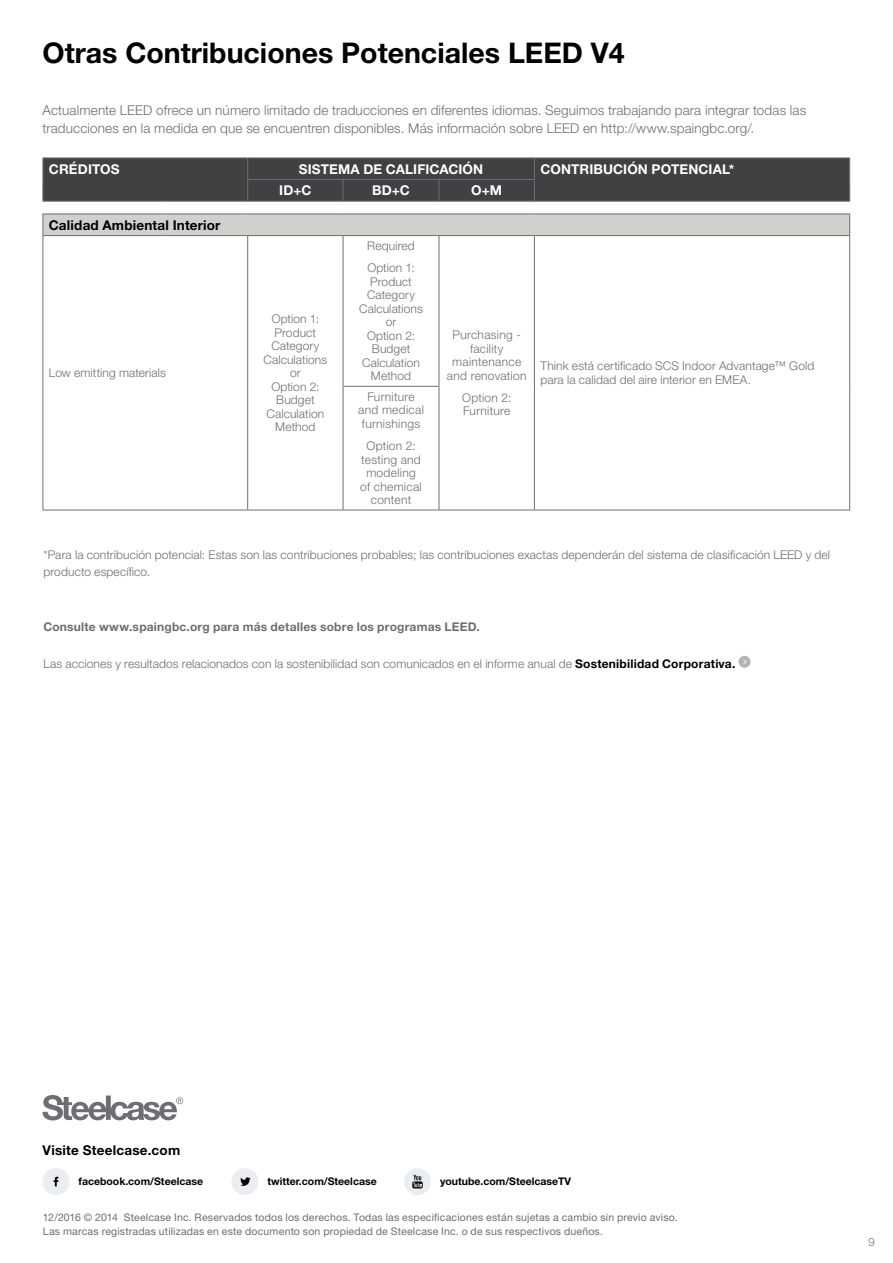
<style>
.page{position:relative;width:893px;height:1263px;background:#fff}
.page>*{position:absolute;margin:0;border:0;box-sizing:border-box;transform-origin:0 0}
.t1{font:700 28.5px "Helvetica Neue LT Pro";color:#000}
.t2{font:300 13.5px/18px "Helvetica Neue LT Pro";letter-spacing:.01em;color:#6d6e71}
.t3{font:700 13.5px "Helvetica Neue LT Pro";letter-spacing:.01em;color:#fff}
.t4{font:700 13.5px "Helvetica Neue LT Pro";letter-spacing:.015em;color:#000}
.t5{font:300 12px/13.5px "Helvetica Neue LT Pro";letter-spacing:.01em;color:#6d6e71;text-align:center}
.t6{font:700 12px "Helvetica Neue LT Pro";letter-spacing:.015em;color:#6d6e71}
.t7{font:300 11.25px "Helvetica Neue LT Pro";color:#717271}
.t8{font:10.5px/13.5px "Helvetica Neue LT Pro";letter-spacing:.02em;color:#6d6e71}
.t9{font:700 10.5px "Helvetica Neue LT Pro";color:#000}
.s1{font-weight:700;color:#000}
</style>
<div class="page">
<div style="left:43px;top:1168px;width:27px;height:27px;background:#eaeef0;border-radius:50%"></div>
<svg style="left:54px;top:1177px;width:4px;height:9px"></svg>
<div style="left:231px;top:1168px;width:27px;height:27px;background:#eaeef0;border-radius:50%"></div>
<svg style="left:240px;top:1177px;width:11px;height:9px"></svg>
<div style="left:404px;top:1168px;width:27px;height:27px;background:#eaeef0;border-radius:50%"></div>
<svg style="left:412px;top:1175px;width:11px;height:13px"></svg>
<div style="left:739px;top:656px;width:11px;height:12px;background:#b5b3b3;border-radius:50%"></div>
<hr style="left:43px;top:236px;width:1px;height:150px;background:#6d6e71">
<hr style="left:43px;top:386px;width:1px;height:124px;background:#6d6e71">
<hr style="left:43px;top:510px;width:118px;height:1px;background:#6d6e71">
<hr style="left:161px;top:510px;width:87px;height:1px;background:#6d6e71">
<hr style="left:248px;top:510px;width:95px;height:1px;background:#6d6e71">
<hr style="left:343px;top:510px;width:96px;height:1px;background:#6d6e71">
<hr style="left:439px;top:510px;width:95px;height:1px;background:#6d6e71">
<hr style="left:534px;top:510px;width:316px;height:1px;background:#6d6e71">
<div style="left:43px;top:214px;width:807px;height:22px;background:#d2d0cd"></div>
<hr style="left:248px;top:235px;width:95px;height:1px;background:#6d6e71">
<hr style="left:247px;top:236px;width:1px;height:150px;background:#6d6e71">
<hr style="left:343px;top:235px;width:96px;height:1px;background:#6d6e71">
<hr style="left:343px;top:236px;width:1px;height:150px;background:#6d6e71">
<hr style="left:439px;top:235px;width:95px;height:1px;background:#6d6e71">
<hr style="left:439px;top:236px;width:1px;height:150px;background:#6d6e71">
<hr style="left:534px;top:235px;width:316px;height:1px;background:#6d6e71">
<hr style="left:534px;top:236px;width:1px;height:150px;background:#6d6e71">
<hr style="left:849px;top:236px;width:1px;height:150px;background:#6d6e71">
<hr style="left:247px;top:386px;width:1px;height:124px;background:#6d6e71">
<hr style="left:343px;top:386px;width:96px;height:1px;background:#6d6e71">
<hr style="left:343px;top:387px;width:1px;height:123px;background:#6d6e71">
<hr style="left:439px;top:387px;width:1px;height:123px;background:#6d6e71">
<hr style="left:534px;top:386px;width:1px;height:124px;background:#6d6e71">
<hr style="left:849px;top:386px;width:1px;height:124px;background:#6d6e71">
<hr style="left:43px;top:201px;width:118px;height:1px;background:#6d6e71">
<hr style="left:161px;top:201px;width:87px;height:1px;background:#6d6e71">
<hr style="left:248px;top:201px;width:95px;height:1px;background:#6d6e71">
<hr style="left:343px;top:201px;width:96px;height:1px;background:#6d6e71">
<hr style="left:439px;top:201px;width:95px;height:1px;background:#6d6e71">
<hr style="left:534px;top:201px;width:316px;height:1px;background:#6d6e71">
<div style="left:43px;top:158px;width:807px;height:43px;background:#414042"></div>
<svg style="left:42px;top:1095px;width:141px;height:25px"></svg>
<h1 class="t1" style="left:43px;top:35px;width:584px">Otras Contribuciones Potenciales LEED V4</h1>
<p class="t2" style="left:43px;top:101px;width:765px">Actualmente LEED ofrece un número limitado de traducciones en diferentes idiomas. Seguimos trabajando para integrar todas las traducciones en la medida en que se encuentren disponibles. Más información sobre LEED en http://www.spaingbc.org/.</p>
<p class="t3" style="left:49px;top:160px;width:72px">CRÉDITOS</p>
<p class="t3" style="left:299px;top:160px;width:186px">SISTEMA DE CALIFICACIÓN</p>
<p class="t3" style="left:540px;top:160px;width:195px">CONTRIBUCIÓN POTENCIAL*</p>
<p class="t3" style="left:279px;top:182px;width:34px">ID+C</p>
<p class="t3" style="left:372px;top:182px;width:39px">BD+C</p>
<p class="t3" style="left:471px;top:182px;width:32px">O+M</p>
<p class="t4" style="left:49px;top:216px;width:173px">Calidad Ambiental Interior</p>
<p class="t5" style="left:49px;top:366px;width:119px">Low emitting materials</p>
<p class="t5" style="left:264px;top:312px;width:65px">Option 1:<br>Product<br>Category<br>Calculations or<br>Option 2:<br>Budget<br>Calculation<br>Method</p>
<p class="t5" style="left:367px;top:234px;width:49px;line-height:22.2px;text-align:left">Required<br>Option 1:</p>
<p class="t5" style="left:359px;top:274px;width:65px">Product<br>Category<br>Calculations or<br>Option 2:<br>Budget<br>Calculation<br>Method</p>
<p class="t5" style="left:358px;top:390px;width:67px">Furniture and medical furnishings</p>
<p class="t5" style="left:360px;top:439px;width:63px">Option 2: testing and modeling of chemical content</p>
<p class="t5" style="left:447px;top:328px;width:81px">Purchasing - facility maintenance and renovation</p>
<p class="t5" style="left:462px;top:390px;width:51px;text-align:left">Option 2:<br>Furniture</p>
<p class="t5" style="left:540px;top:359px;width:275px;text-align:left">Think está certificado SCS Indoor Advantage™ Gold para la calidad del aire interior en EMEA.</p>
<p class="t5" style="left:44px;top:546px;width:788px;line-height:16.5px;text-align:left">*Para la contribución potencial: Estas son las contribuciones probables; las contribuciones exactas dependerán del sistema de clasificación LEED y del producto específico.</p>
<p class="t6" style="left:43px;top:619px;width:438px">Consulte www.spaingbc.org para más detalles sobre los programas LEED.</p>
<p class="t5" style="left:43px;top:656px;width:694px">Las acciones y resultados relacionados con la sostenibilidad son comunicados en el informe anual de <span class="s1">Sostenibilidad Corporativa.</span></p>
<p class="t4" style="left:43px;top:1142px;width:139px">Visite Steelcase.com</p>
<p class="t9" style="left:79px;top:1175px;width:126px">facebook.com/Steelcase</p>
<p class="t9" style="left:267px;top:1175px;width:111px">twitter.com/Steelcase</p>
<p class="t9" style="left:440px;top:1175px;width:133px">youtube.com/SteelcaseTV</p>
<p class="t8" style="left:43px;top:1211px;width:636px">12/2016 © 2014 Steelcase Inc. Reservados todos los derechos. Todas las especificaciones están sujetas a cambio sin previo aviso.<br>Las marcas registradas utilizadas en este documento son propiedad de Steelcase Inc. o de sus respectivos dueños.</p>
<p class="t7" style="left:868px;top:1235px;width:8px">9</p>
</div>
